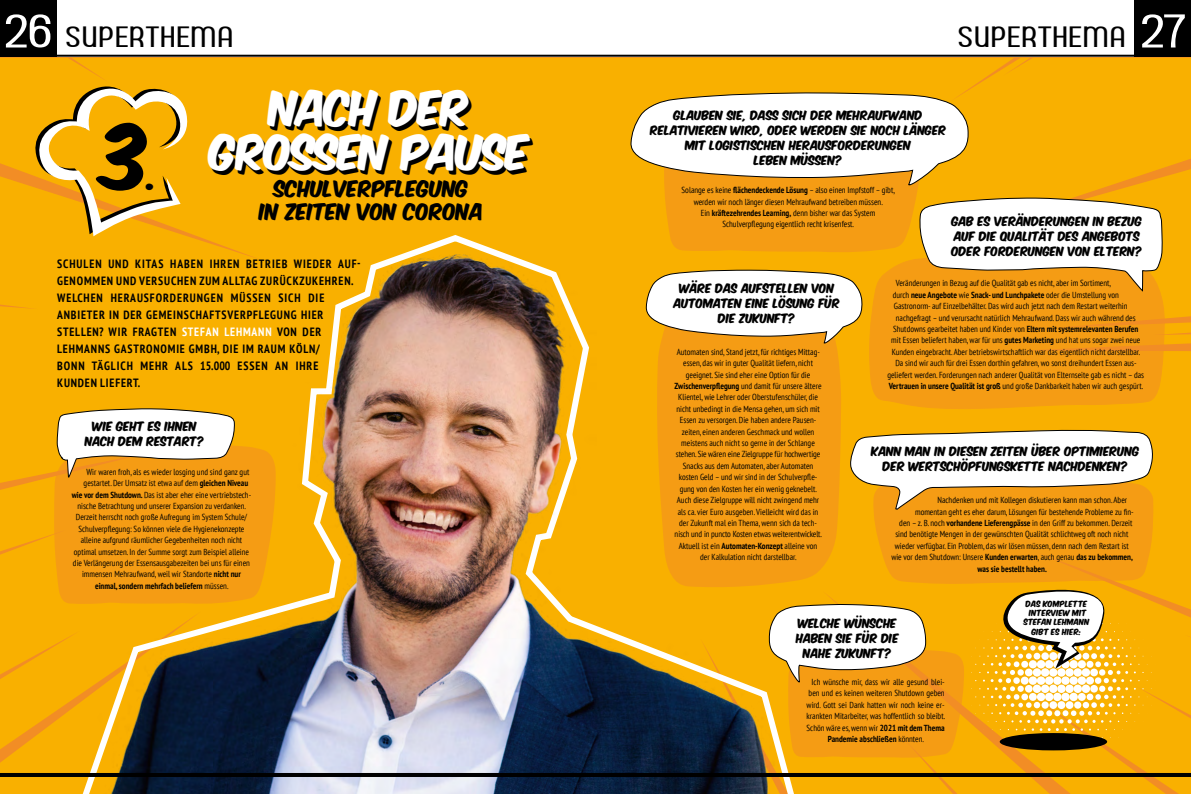
<style>
.page{position:relative;width:1191px;height:794px;background:#fff}
.page>*{position:absolute;margin:0;border:0;box-sizing:border-box;transform-origin:0 0}
.t1{font:76.4px "Komika Axis";color:#000}
.t2{font:41.5px "Komika Axis";letter-spacing:-.03em;color:#fff}
.t3{font:700 34px "Ambrosia";letter-spacing:.03em;color:#000}
.t4{font:19.4px "Komika Axis";color:#000}
.t5{font:700 condensed 12px/17px "PT Sans";letter-spacing:.07em;color:#000}
.t6{font:11px/15px "Komika Axis";color:#000;text-align:center}
.t7{font:condensed 8.8px/11.4px "PT Sans";color:#000;text-align:center}
.t8{font:700 condensed 8.8px "PT Sans";color:#000}
.Interview{font:7.3px/9.4px "Komika Axis";letter-spacing:.02em;color:#000;text-align:center}
.s1{font-size:55px;color:#fff}
.s2{color:#fff}
.s3{font-size:35px}
.s4{font-weight:700}
.s5{font-weight:400}
</style>
<div class="page">
<div style="left:0;top:57px;width:1191px;height:737px;background:#f9b000"></div>
<div style="left:64px;top:232px;width:745px;height:562px;background:#f9b000"></div>
<img style="left:86px;top:255px;width:696px;height:539px">
<svg style="left:31px;top:80px;width:161px;height:156px;background:#edb124"></svg>
<div style="left:656px;top:344px;width:185px;height:244px;background:#f59c14"></div>
<svg style="left:867px;top:253px;width:298px;height:157px;background:#f59d12"></svg>
<svg style="left:768px;top:429px;width:388px;height:329px"></svg>
<svg style="left:629px;top:92px;width:533px;height:252px"></svg>
<svg style="left:32px;top:408px;width:244px;height:196px"></svg>
<hr style="left:0;top:773px;width:1191px;height:4px;background:#000">
<div style="left:1134px;top:0;width:57px;height:57px;background:#000"></div>
<div style="left:0;top:0;width:57px;height:57px;background:#000"></div>
<hr style="left:0;top:55px;width:1191px;height:2px;background:#000">
<h3 class="t3" style="left:6px;top:22px;width:230px"><span class="s1">26</span> SUPERTHEMA</h3>
<h3 class="t3" style="left:959px;top:22px;width:230px">SUPERTHEMA <span class="s1">27</span></h3>
<p class="t2" style="left:270px;top:87px;width:202px">NACH DER</p>
<p class="t2" style="left:210px;top:131px;width:320px">GROSSEN PAUSE</p>
<p class="t4" style="left:274px;top:179px;width:196px">SCHULVERPFLEGUNG</p>
<p class="t4" style="left:260px;top:202px;width:225px">IN ZEITEN VON CORONA</p>
<p class="t5" style="left:57px;top:255px;width:305px">SCHULEN UND KITAS HABEN IHREN BETRIEB WIEDER AUF-GENOMMEN UND VERSUCHEN ZUM ALLTAG ZURÜCKZUKEHREN.<br>WELCHEN HERAUSFORDERUNGEN MÜSSEN SICH DIE ANBIETER IN DER GEMEINSCHAFTSVERPFLEGUNG HIER STELLEN? WIR FRAGTEN <span class="s2">STEFAN LEHMANN</span> VON DER LEHMANNS GASTRONOMIE GMBH, DIE IM RAUM KÖLN/<br>BONN TÄGLICH MEHR ALS 15.000 ESSEN AN IHRE KUNDEN LIEFERT.</p>
<p class="t1" style="left:102px;top:118px;width:58px">3<span class="s3">.</span></p>
<p class="t6" style="left:85px;top:420px;width:121px">WIE GEHT ES IHNEN<br>NACH DEM RESTART?</p>
<p class="t7" style="left:87px;top:466px;width:164px">Wir waren froh, als es wieder losging und sind ganz gut</p>
<p class="t7" style="left:84px;top:477px;width:166px">gestartet. Der Umsatz ist etwa auf dem <span class="s4">gleichen Niveau</span></p>
<p class="t7" style="left:72px;top:488px;width:181px"><span class="s4">wie vor dem Shutdown.</span> Das ist aber eher eine vertriebstech-</p>
<p class="t7" style="left:77px;top:500px;width:170px">nische Betrachtung und unserer Expansion zu verdanken.</p>
<p class="t7" style="left:76px;top:511px;width:173px">Derzeit herrscht noch große Aufregung im System Schule/</p>
<p class="t7" style="left:78px;top:523px;width:167px">Schulverpflegung: So können viele die Hygienekonzepte</p>
<p class="t7" style="left:81px;top:534px;width:163px">alleine aufgrund räumlicher Gegebenheiten noch nicht</p>
<p class="t7" style="left:74px;top:545px;width:177px">optimal umsetzen. In der Summe sorgt zum Beispiel alleine</p>
<p class="t7" style="left:73px;top:557px;width:178px">die Verlängerung der Essensausgabezeiten bei uns für einen</p>
<p class="t7" style="left:82px;top:568px;width:160px">immensen Mehraufwand, weil wir Standorte <span class="s4">nicht nur</span></p>
<p class="t8" style="left:95px;top:580px;width:135px">einmal, sondern mehrfach beliefern <span class="s5">müssen.</span></p>
<p class="t6" style="left:650px;top:109px;width:298px">GLAUBEN SIE, DASS SICH DER MEHRAUFWAND RELATIVIEREN WIRD, ODER WERDEN SIE NOCH LÄNGER MIT LOGISTISCHEN HERAUSFORDERUNGEN<br>LEBEN MÜSSEN?</p>
<p class="t7" style="left:681px;top:184px;width:215px">Solange es keine <span class="s4">flächendeckende Lösung</span> – also einen Impfstoff – gibt, werden wir noch länger diesen Mehraufwand betreiben müssen.<br>Ein <span class="s4">kräftezehrendes Learning,</span> denn bisher war das System Schulverpflegung eigentlich recht krisenfest.</p>
<p class="t6" style="left:951px;top:215px;width:192px;text-align:left">GAB ES VERÄNDERUNGEN IN BEZUG<br>AUF DIE QUALITÄT DES ANGEBOTS<br>ODER FORDERUNGEN VON ELTERN?</p>
<p class="t7" style="left:896px;top:277px;width:217px">Veränderungen in Bezug auf die Qualität gab es nicht, aber im Sortiment,</p>
<p class="t8" style="left:892px;top:289px;width:228px"><span class="s5">durch</span> neue Angebote <span class="s5">wie</span> Snack- und Lunchpakete <span class="s5">oder die Umstellung von</span></p>
<p class="t7" style="left:894px;top:300px;width:235px">Gastronorm- auf Einzelbehälter. Das wird auch jetzt nach dem Restart weiterhin</p>
<p class="t7" style="left:895px;top:311px;width:241px">nachgefragt – und verursacht natürlich Mehraufwand. Dass wir auch während des</p>
<p class="t7" style="left:893px;top:323px;width:247px">Shutdowns gearbeitet haben und Kinder von <span class="s4">Eltern mit systemrelevanten Berufen</span></p>
<p class="t7" style="left:891px;top:334px;width:250px">mit Essen beliefert haben, war für uns <span class="s4">gutes Marketing</span> und hat uns sogar zwei neue</p>
<p class="t7" style="left:891px;top:346px;width:250px">Kunden eingebracht. Aber betriebswirtschaftlich war das eigentlich nicht darstellbar.</p>
<p class="t7" style="left:895px;top:357px;width:243px">Da sind wir auch für drei Essen dorthin gefahren, wo sonst dreihundert Essen aus-</p>
<p class="t7" style="left:887px;top:368px;width:258px">geliefert werden. Forderungen nach anderer Qualität von Elternseite gab es nicht – das</p>
<p class="t7" style="left:889px;top:380px;width:256px"><span class="s4">Vertrauen in unsere Qualität ist groß</span> und große Dankbarkeit haben wir auch gespürt.</p>
<p class="t6" style="left:673px;top:282px;width:168px">WÄRE DAS AUFSTELLEN VON<br>AUTOMATEN EINE LÖSUNG FÜR<br>DIE ZUKUNFT?</p>
<p class="t7" style="left:674px;top:346px;width:149px">Automaten sind, Stand jetzt, für richtiges Mittag&shy;essen, das wir in guter Qualität liefern, nicht geeignet. Sie sind eher eine Option für die <span class="s4">Zwischenverpflegung</span> und damit für unsere ältere Klientel, wie Lehrer oder Oberstufenschüler, die nicht unbedingt in die Mensa gehen, um sich mit Essen zu versorgen. Die haben andere Pausen&shy;zeiten, einen anderen Geschmack und wollen meistens auch nicht so gerne in der Schlange stehen. Sie wären eine Zielgruppe für hochwertige Snacks aus dem Automaten, aber Automaten kosten Geld – und wir sind in der Schulverpfle&shy;gung von den Kosten her ein wenig geknebelt.<br>Auch diese Zielgruppe will nicht zwingend mehr als ca. vier Euro ausgeben. Vielleicht wird das in der Zukunft mal ein Thema, wenn sich da tech&shy;nisch und in puncto Kosten etwas weiterentwickelt.<br>Aktuell ist ein <span class="s4">Automaten-Konzept</span> alleine von der Kalkulation nicht darstellbar.</p>
<p class="t6" style="left:871px;top:445px;width:269px">KANN MAN IN DIESEN ZEITEN ÜBER OPTIMIERUNG<br>DER WERTSCHÖPFUNGSKETTE NACHDENKEN?</p>
<p class="t7" style="left:937px;top:494px;width:191px">Nachdenken und mit Kollegen diskutieren kann man schon. Aber</p>
<p class="t7" style="left:915px;top:505px;width:220px">momentan geht es eher darum, Lösungen für bestehende Probleme zu fin-</p>
<p class="t7" style="left:899px;top:517px;width:235px">den – z. B. noch <span class="s4">vorhandene Lieferengpässe</span> in den Griff zu bekommen. Derzeit</p>
<p class="t7" style="left:895px;top:528px;width:234px">sind benötigte Mengen in der gewünschten Qualität schlichtweg oft noch nicht</p>
<p class="t7" style="left:895px;top:540px;width:235px">wieder verfügbar. Ein Problem, das wir lösen müssen, denn nach dem Restart ist</p>
<p class="t7" style="left:891px;top:551px;width:243px">wie vor dem Shutdown: Unsere <span class="s4">Kunden erwarten</span>, auch genau <span class="s4">das zu bekommen,</span></p>
<p class="t8" style="left:977px;top:562px;width:71px">was sie bestellt haben.</p>
<p class="t6" style="left:796px;top:617px;width:104px">WELCHE WÜNSCHE<br>HABEN SIE FÜR DIE<br>NAHE ZUKUNFT?</p>
<p class="t7" style="left:806px;top:676px;width:140px">Ich wünsche mir, dass wir alle gesund blei&shy;ben und es keinen weiteren Shutdown geben wird. Gott sei Dank hatten wir noch keine er&shy;krankten Mitarbeiter, was hoffentlich so bleibt.<br>Schön wäre es, wenn wir <span class="s4">2021 mit dem Thema Pandemie abschließen</span> könnten.</p>
<p class="Interview" style="left:1023px;top:599px;width:67px">DAS KOMPLETTE<br>INTERVIEW MIT<br>STEFAN LEHMANN<br>GIBT ES HIER:</p>
</div>
